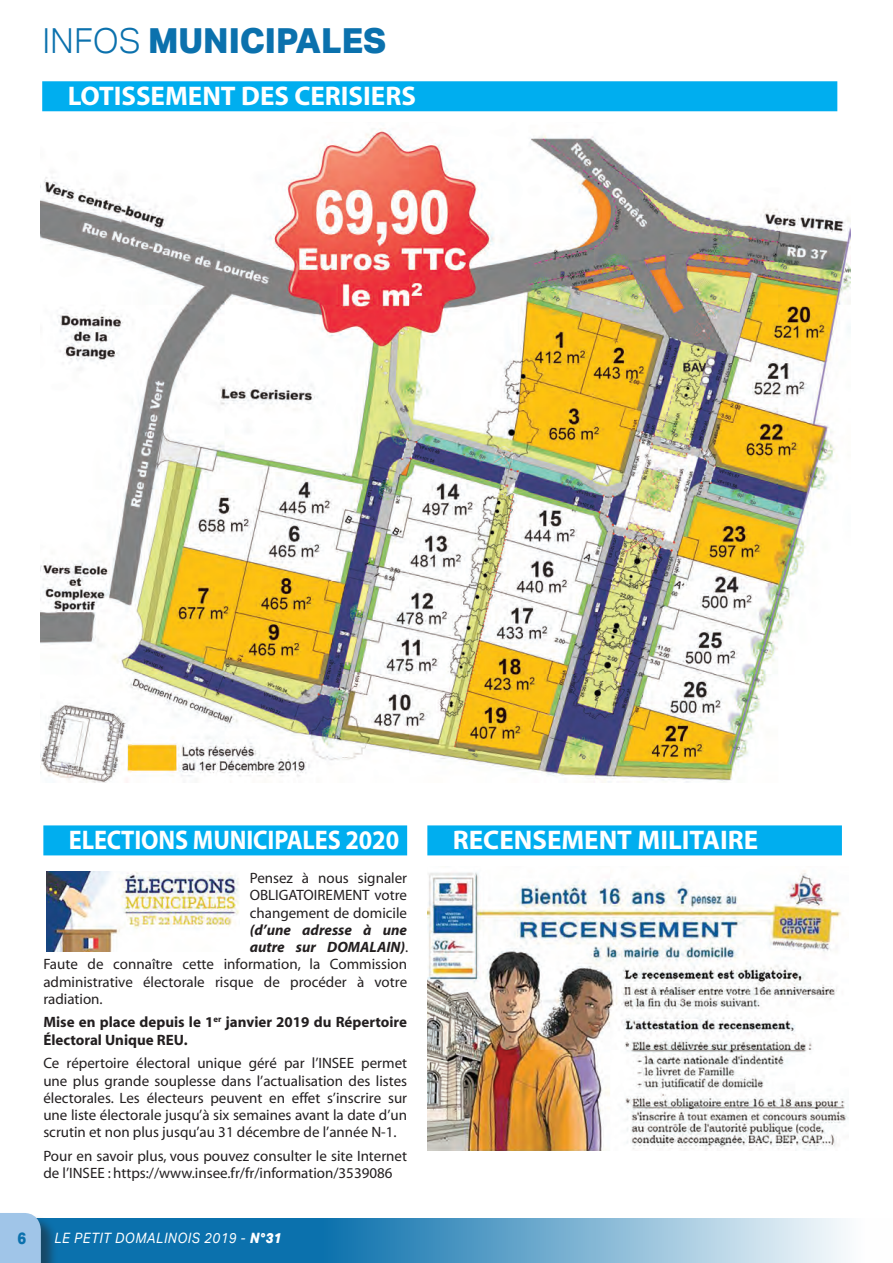
<style>
.page{position:relative;width:893px;height:1263px;background:#fff}
.page>*{position:absolute;margin:0;border:0;box-sizing:border-box;transform-origin:0 0}
.t1{font:800 34.5px "Aktiv Grotesk";color:#0b71ad}
.Titres_1_ligne{font:700 27px "Myriad";color:#fff}
.Titres_1_ligne-2{font:700 27px "Myriad";color:#fff;scale:.9 1}
.t2{font:800 16.5px "Aktiv Grotesk";color:#0b71ad;scale:.9 1}
.Texte_courant{font:15px/17.2px "Myriad";color:#231f20;text-align:justify}
.Texte_courant-2{font:700 15px/17.2px "Myriad";color:#231f20}
.Texte_courant-3{font:italic 700 15px "Myriad";color:#231f20}
.t3{font:italic 14.25px "Aktiv Grotesk";letter-spacing:.05em;color:#fff;scale:.9 1}
.s1{font-weight:300}
.s2{font-weight:400;font-style:normal}
.s3{font-weight:800}
</style>
<div class="page">
<svg style="left:58px;top:1218px;width:788px;height:45px;background:#589dc6"></svg>
<hr style="left:892px;top:1218px;width:1px;height:45px;background:#0b71ad">
<div style="left:0;top:1214px;width:58px;height:49px;background:#231f20;opacity:.5"></div>
<div style="left:42px;top:81px;width:795px;height:30px;background:#00aeef"></div>
<img style="left:41px;top:128px;width:810px;height:654px">
<div style="left:43px;top:825px;width:364px;height:30px;background:#00aeef"></div>
<div style="left:427px;top:825px;width:415px;height:30px;background:#00aeef"></div>
<img style="left:46px;top:872px;width:193px;height:79px">
<img style="left:427px;top:870px;width:421px;height:280px">
<div style="left:0;top:1213px;width:41px;height:50px;background:#a0c5e8"></div>
<h1 class="t1" style="left:43px;top:19px;width:345px"><span class="s1">INFOS</span> MUNICIPALES</h1>
<p class="Titres_1_ligne" style="left:68px;top:82px;width:350px">LOTISSEMENT DES CERISIERS</p>
<p class="Titres_1_ligne-2" style="left:69px;top:826px;width:368px">ELECTIONS MUNICIPALES 2020</p>
<p class="Titres_1_ligne" style="left:453px;top:826px;width:307px">RECENSEMENT MILITAIRE</p>
<p class="Texte_courant" style="left:250px;top:870px;width:159px">Pensez à nous signaler</p>
<p class="Texte_courant" style="left:250px;top:887px;width:159px">OBLIGATOIREMENT votre</p>
<p class="Texte_courant" style="left:250px;top:904px;width:159px">changement de domicile</p>
<p class="Texte_courant-3" style="left:250px;top:922px;width:159px">(d’une adresse à une</p>
<p class="Texte_courant-3" style="left:250px;top:939px;width:160px">autre sur DOMALAIN)<span class="s2">.</span></p>
<p class="Texte_courant" style="left:43px;top:956px;width:365px">Faute de connaître cette information, la Commission</p>
<p class="Texte_courant" style="left:43px;top:973px;width:365px">administrative électorale risque de procéder à votre</p>
<p class="Texte_courant" style="left:43px;top:991px;width:61px">radiation.</p>
<p class="Texte_courant-2" style="left:43px;top:1014px;width:365px">Mise en place depuis le 1<sup>er</sup> janvier 2019 du Répertoire<br>Électoral Unique REU.</p>
<p class="Texte_courant" style="left:43px;top:1055px;width:365px">Ce répertoire électoral unique géré par l’INSEE permet une plus grande souplesse dans l’actualisation des listes électorales. Les électeurs peuvent en effet s’inscrire sur une liste électorale jusqu’à six semaines avant la date d’un scrutin et non plus jusqu’au 31 décembre de l’année N-1.</p>
<p class="Texte_courant" style="left:43px;top:1148px;width:365px">Pour en savoir plus, vous pouvez consulter le site Internet de l’INSEE : https://www.insee.fr/fr/information/3539086</p>
<p class="t2" style="left:18px;top:1228px;width:11px">6</p>
<p class="t3" style="left:54px;top:1229px;width:253px">LE PETIT DOMALINOIS 2019 - <span class="s3">N°31</span></p>
</div>
